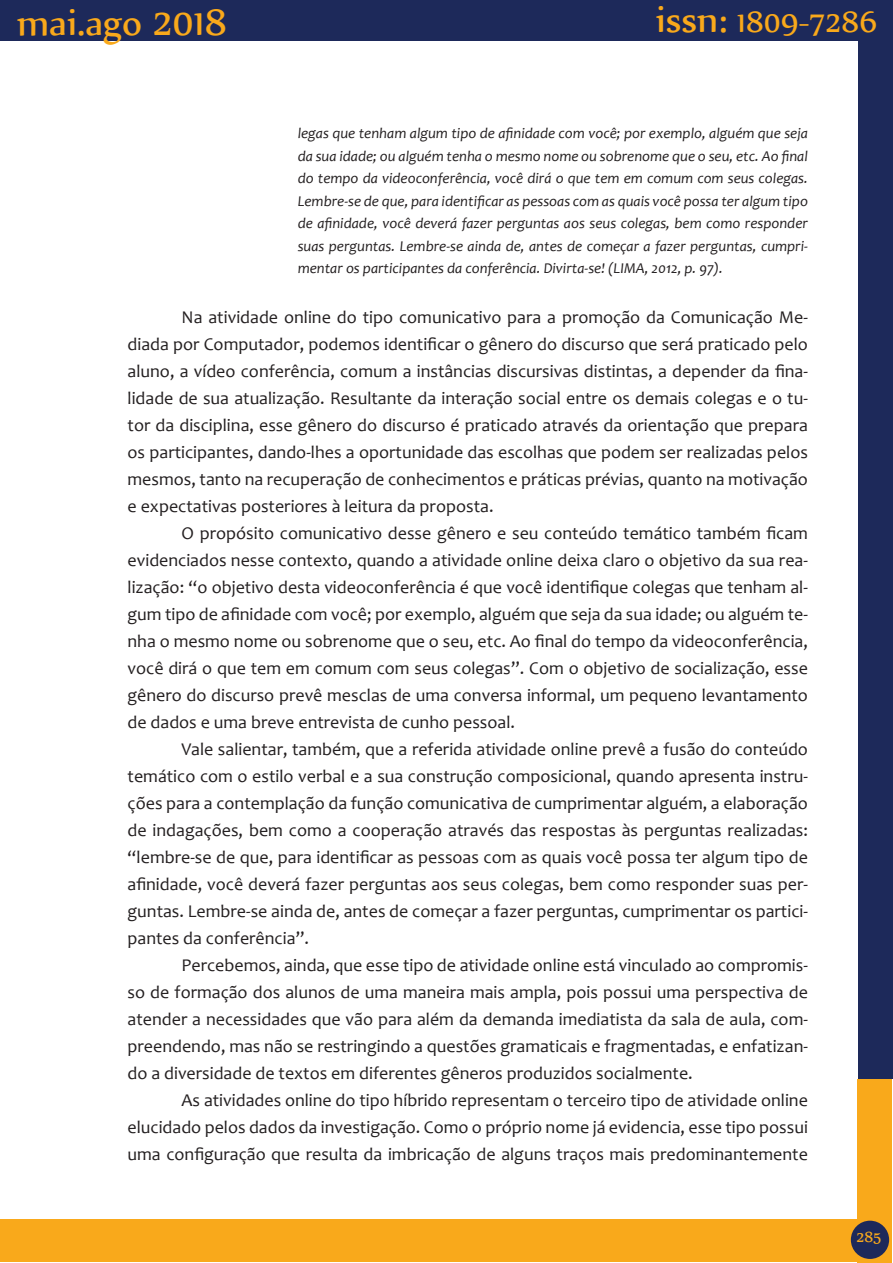
<style>
.page{position:relative;width:893px;height:1263px;background:#fff}
.page>*{position:absolute;margin:0;border:0;box-sizing:border-box;transform-origin:0 0}
.t1{font:45px "Nyala";color:#f9a91b}
.t2{font:36px "Nyala";color:#f9a91b}
.t3{font:18px/27px "Candara";color:#231f20;text-align:justify}
.t4{font:18px "Nyala";color:#f9a91b}
.t5{font:italic 15px/22.5px "Candara";color:#231f20;text-align:justify}
.s1{font-size:45px}
</style>
<div class="page">
<div style="left:858px;top:0;width:34px;height:1079px;background:#1d295a"></div>
<div style="left:0;top:0;width:890px;height:41px;background:#1d295a"></div>
<div style="left:857px;top:1079px;width:34px;height:184px;background:#f9a91b"></div>
<div style="left:0;top:1219px;width:860px;height:43px;background:#f9a91b"></div>
<div style="left:851px;top:1221px;width:38px;height:38px;background:#1d295a;border-radius:50%"></div>
<h1 class="t1" style="left:17px;top:-6px;width:212px">mai.ago 2018</h1>
<h2 class="t2" style="left:656px;top:0;width:223px"><span class="s1">issn:</span> 1809-7286</h2>
<p class="t5" style="left:298px;top:122px;width:512px">legas que tenham algum tipo de afinidade com você; por exemplo, alguém que seja da sua idade; ou alguém tenha o mesmo nome ou sobrenome que o seu, etc. Ao final do tempo da videoconferência, você dirá o que tem em comum com seus colegas.<br>Lembre-se de que, para identificar as pessoas com as quais você possa ter algum tipo de afinidade, você deverá fazer perguntas aos seus colegas, bem como responder suas perguntas. Lembre-se ainda de, antes de começar a fazer perguntas, cumpri&shy;mentar os participantes da conferência. Divirta-se! (LIMA, 2012, p. 97).</p>
<p class="t3" style="left:128px;top:303px;width:682px;text-indent:54px">Na atividade online do tipo comunicativo para a promoção da Comunicação Me&shy;diada por Computador, podemos identificar o gênero do discurso que será praticado pelo aluno, a vídeo conferência, comum a instâncias discursivas distintas, a depender da fina&shy;lidade de sua atualização. Resultante da interação social entre os demais colegas e o tu&shy;tor da disciplina, esse gênero do discurso é praticado através da orientação que prepara os participantes, dando-lhes a oportunidade das escolhas que podem ser realizadas pelos mesmos, tanto na recuperação de conhecimentos e práticas prévias, quanto na motivação e expectativas posteriores à leitura da proposta.</p>
<p class="t3" style="left:128px;top:519px;width:682px;text-indent:54px">O propósito comunicativo desse gênero e seu conteúdo temático também ficam evidenciados nesse contexto, quando a atividade online deixa claro o objetivo da sua rea&shy;lização: “o objetivo desta videoconferência é que você identifique colegas que tenham al&shy;gum tipo de afinidade com você; por exemplo, alguém que seja da sua idade; ou alguém te&shy;nha o mesmo nome ou sobrenome que o seu, etc. Ao final do tempo da videoconferência, você dirá o que tem em comum com seus colegas”. Com o objetivo de socialização, esse gênero do discurso prevê mesclas de uma conversa informal, um pequeno levantamento de dados e uma breve entrevista de cunho pessoal.</p>
<p class="t3" style="left:128px;top:735px;width:682px;text-indent:54px">Vale salientar, também, que a referida atividade online prevê a fusão do conteúdo temático com o estilo verbal e a sua construção composicional, quando apresenta instru&shy;ções para a contemplação da função comunicativa de cumprimentar alguém, a elaboração de indagações, bem como a cooperação através das respostas às perguntas realizadas: “lembre-se de que, para identificar as pessoas com as quais você possa ter algum tipo de afinidade, você deverá fazer perguntas aos seus colegas, bem como responder suas per&shy;guntas. Lembre-se ainda de, antes de começar a fazer perguntas, cumprimentar os partici&shy;pantes da conferência”.</p>
<p class="t3" style="left:128px;top:951px;width:682px;text-indent:54px">Percebemos, ainda, que esse tipo de atividade online está vinculado ao compromis&shy;so de formação dos alunos de uma maneira mais ampla, pois possui uma perspectiva de atender a necessidades que vão para além da demanda imediatista da sala de aula, com&shy;preendendo, mas não se restringindo a questões gramaticais e fragmentadas, e enfatizan&shy;do a diversidade de textos em diferentes gêneros produzidos socialmente.</p>
<p class="t3" style="left:128px;top:1086px;width:682px;text-indent:54px">As atividades online do tipo híbrido representam o terceiro tipo de atividade online elucidado pelos dados da investigação. Como o próprio nome já evidencia, esse tipo possui uma configuração que resulta da imbricação de alguns traços mais predominantemente</p>
<p class="t4" style="left:856px;top:1226px;width:27px">285</p>
</div>
